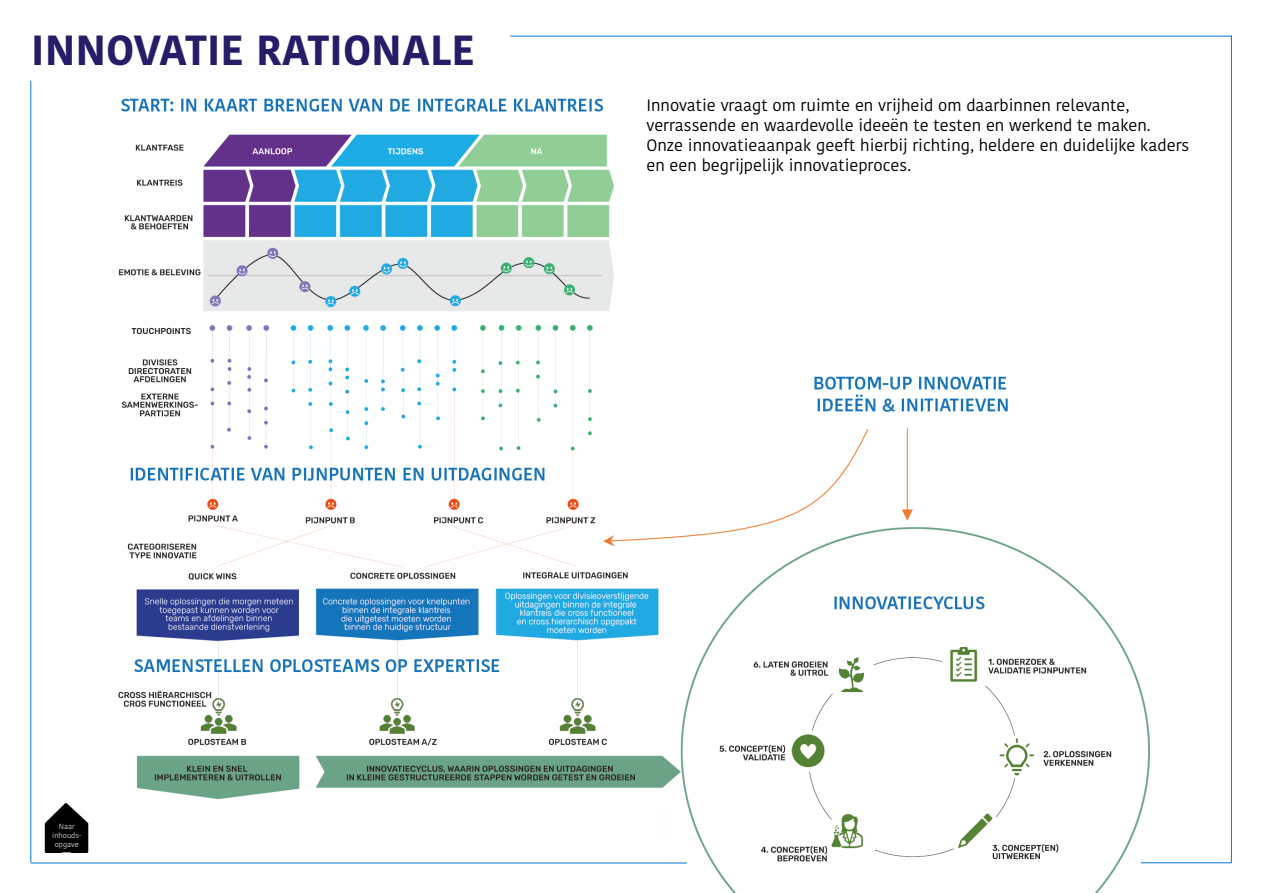
<style>
.page{position:relative;width:1263px;height:893px;background:#fff}
.page>*{position:absolute;margin:0;border:0;box-sizing:border-box;transform-origin:0 0}
.t1{font:700 42px "Kohinoor Bangla";color:#251d68}
.t2{font:16.5px/19.8px "Kohinoor Bangla";color:#000}
.t3{font:300 7.5px/9px "Kohinoor Bangla";color:#fff;text-align:center}
</style>
<div class="page">
<img style="left:118px;top:98px;width:1031px;height:795px">
<hr style="left:510px;top:36px;width:722px;height:1px;background:#0078d2">
<hr style="left:30px;top:81px;width:1px;height:782px;background:#0078d2">
<hr style="left:1231px;top:36px;width:1px;height:827px;background:#0078d2">
<img style="left:44px;top:804px;width:45px;height:48px">
<hr style="left:31px;top:863px;width:656px;height:1px;background:#0078d2">
<hr style="left:1141px;top:862px;width:90px;height:1px;background:#0078d2">
<img style="left:196px;top:693px;width:45px;height:46px">
<img style="left:374px;top:693px;width:46px;height:46px">
<img style="left:555px;top:693px;width:46px;height:46px">
<h1 class="t1" style="left:31px;top:14px;width:446px">INNOVATIE RATIONALE</h1>
<p class="t2" style="left:646px;top:95px;width:544px">Innovatie vraagt om ruimte en vrijheid om daarbinnen relevante, verrassende en waardevolle ideeën te testen en werkend te maken.<br>Onze innovatieaanpak geeft hierbij richting, heldere en duidelijke kaders en een begrijpelijk innovatieproces.</p>
<p class="t3" style="left:52px;top:822px;width:31px">Naar inhouds&shy;opgave</p>
</div>
